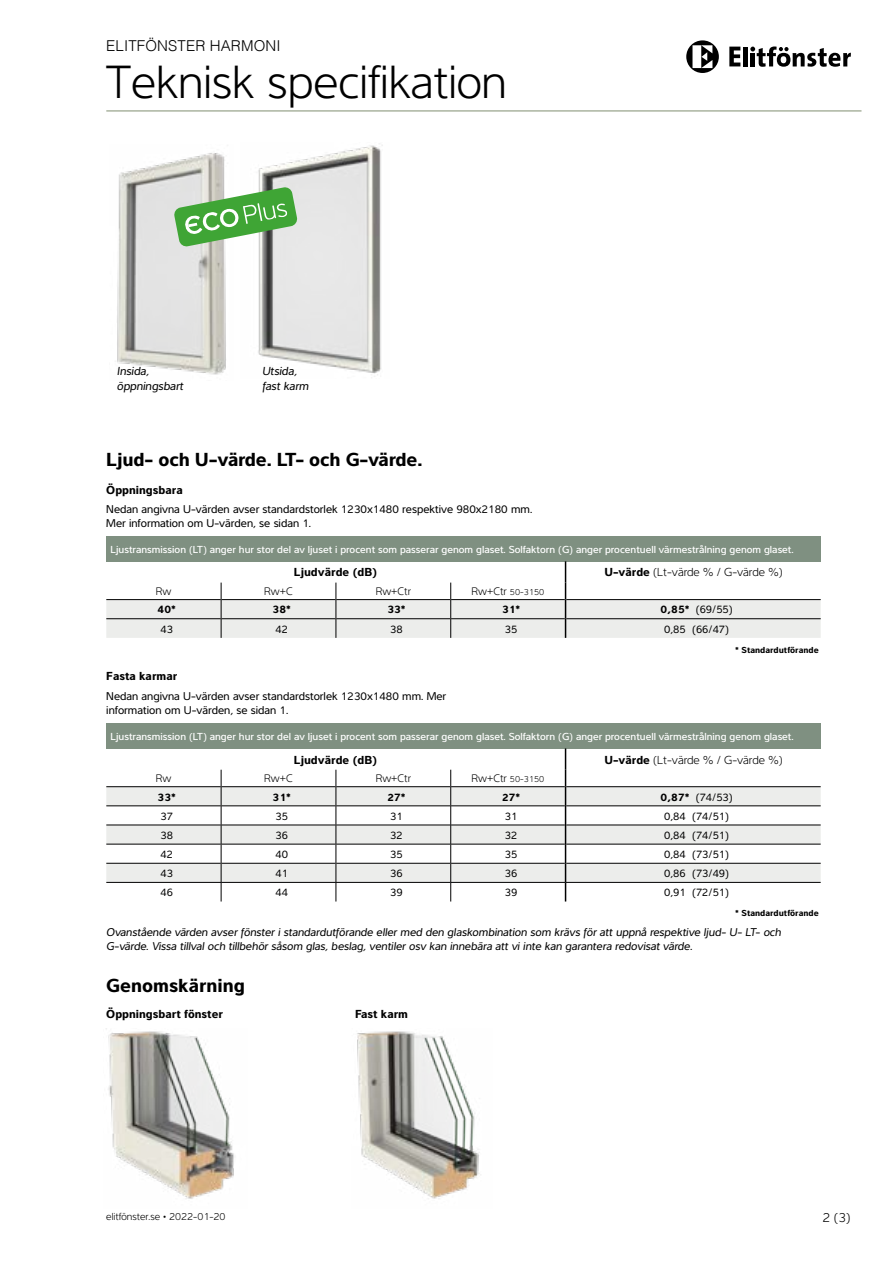
<style>
.page{position:relative;width:893px;height:1263px;background:#fff}
.page>*{position:absolute;margin:0;border:0;box-sizing:border-box;transform-origin:0 0}
.t1{font:300 48px "Interval Sans Pro";color:#000}
.t2{font:700 19.5px "Interval Sans Pro";letter-spacing:-.01em;color:#000}
.t3{font:300 15px "Helvetica";letter-spacing:.01em;color:#000}
.t4{font:300 13.5px "Interval Sans Pro";color:#000}
.t5{font:700 12px "Interval Sans Pro";color:#000}
.t6{font:300 12px "Interval Sans Pro";color:#000}
.t7{font:italic 12px/14.4px "Interval Sans Pro";color:#000}
.t8{font:italic 11.7px/14px "Interval Sans Pro";color:#000}
.t9{font:11.7px/14px "Interval Sans Pro";color:#000}
.t10{font:11.25px "Interval Sans Pro";color:#000}
.t11{font:300 11.25px "Interval Sans Pro";color:#000}
.t12{font:700 11.25px "Interval Sans Pro";color:#000}
.t13{font:500 10.5px "Interval Sans Pro";color:#fff}
.t14{font:300 10.5px "Interval Sans Pro";color:#000}
.t15{font:700 9px "Interval Sans Pro";color:#000}
.t16{font:300 9px "Interval Sans Pro";color:#000}
.s1{font-weight:700}
.s2{font-size:11.25px}
</style>
<div class="page">
<svg style="left:729px;top:47px;width:11px;height:19px"></svg>
<hr style="left:743px;top:47px;width:4px;height:19px;background:#000">
<svg style="left:750px;top:46px;width:101px;height:21px"></svg>
<svg style="left:686px;top:40px;width:33px;height:33px"></svg>
<img style="left:106px;top:1028px;width:128px;height:171px">
<img style="left:357px;top:1031px;width:124px;height:168px">
<div style="left:106px;top:723px;width:715px;height:25px;background:#7f9081"></div>
<svg style="left:106px;top:748px;width:715px;height:153px"></svg>
<hr style="left:106px;top:882px;width:115px;height:1px;background:#000">
<hr style="left:221px;top:882px;width:115px;height:1px;background:#000">
<hr style="left:336px;top:882px;width:115px;height:1px;background:#000">
<hr style="left:451px;top:882px;width:115px;height:1px;background:#000">
<hr style="left:566px;top:882px;width:255px;height:1px;background:#000">
<div style="left:106px;top:536px;width:715px;height:25px;background:#7f9081"></div>
<svg style="left:106px;top:561px;width:715px;height:77px"></svg>
<hr style="left:106px;top:111px;width:755px;height:1px;background:#808f71">
<img style="left:117px;top:153px;width:109px;height:222px">
<img style="left:258px;top:143px;width:125px;height:234px">
<svg style="left:174px;top:187px;width:124px;height:60px;background:#88c082"></svg>
<h3 class="t3" style="left:106px;top:33px;width:176px">ELITFÖNSTER HARMONI</h3>
<h1 class="t1" style="left:106px;top:47px;width:402px">Teknisk specifikation</h1>
<p class="t7" style="left:117px;top:364px;width:68px">Insida, öppningsbart</p>
<p class="t7" style="left:262px;top:364px;width:48px">Utsida, fast karm</p>
<h2 class="t2" style="left:106px;top:445px;width:318px">Ljud- och U-värde. LT- och G-värde.</h2>
<p class="t5" style="left:106px;top:480px;width:78px">Öppningsbara</p>
<p class="t9" style="left:106px;top:501px;width:427px">Nedan angivna U-värden avser standardstorlek 1230x1480 respektive 980x2180 mm.<br>Mer information om U-värden, se sidan 1.</p>
<p class="t13" style="left:111px;top:541px;width:685px">Ljustransmission (LT) anger hur stor del av ljuset i procent som passerar genom glaset. Solfaktorn (G) anger procentuell värmestrålning genom glaset.</p>
<p class="t5" style="left:294px;top:563px;width:85px">Ljudvärde (dB)</p>
<p class="t6" style="left:604px;top:564px;width:180px"><span class="s1">U-värde</span> (Lt-värde % / G-värde %)</p>
<p class="t11" style="left:156px;top:583px;width:17px">Rw</p>
<p class="t11" style="left:264px;top:583px;width:30px">Rw+C</p>
<p class="t11" style="left:376px;top:583px;width:37px">Rw+Ctr</p>
<p class="t16" style="left:472px;top:586px;width:74px"><span class="s2">Rw+Ctr</span> 50-3150</p>
<p class="t12" style="left:158px;top:601px;width:20px">40*</p>
<p class="t12" style="left:273px;top:601px;width:20px">38*</p>
<p class="t12" style="left:387px;top:601px;width:20px">33*</p>
<p class="t12" style="left:502px;top:601px;width:20px">31*</p>
<p class="t10" style="left:661px;top:601px;width:74px"><span class="s1">0,85*</span> (69/55)</p>
<p class="t10" style="left:160px;top:620px;width:14px">43</p>
<p class="t10" style="left:275px;top:620px;width:14px">42</p>
<p class="t10" style="left:390px;top:620px;width:14px">38</p>
<p class="t10" style="left:505px;top:620px;width:14px">35</p>
<p class="t10" style="left:664px;top:620px;width:66px">0,85 (66/47)</p>
<p class="t5" style="left:106px;top:666px;width:72px">Fasta karmar</p>
<p class="t9" style="left:106px;top:688px;width:341px">Nedan angivna U-värden avser standardstorlek 1230x1480 mm. Mer information om U-värden, se sidan 1.</p>
<p class="t15" style="left:735px;top:643px;width:85px">* Standardutförande</p>
<p class="t13" style="left:111px;top:728px;width:685px">Ljustransmission (LT) anger hur stor del av ljuset i procent som passerar genom glaset. Solfaktorn (G) anger procentuell värmestrålning genom glaset.</p>
<p class="t5" style="left:294px;top:750px;width:85px">Ljudvärde (dB)</p>
<p class="t6" style="left:604px;top:751px;width:180px"><span class="s1">U-värde</span> (Lt-värde % / G-värde %)</p>
<p class="t11" style="left:156px;top:770px;width:17px">Rw</p>
<p class="t11" style="left:264px;top:770px;width:30px">Rw+C</p>
<p class="t11" style="left:376px;top:770px;width:37px">Rw+Ctr</p>
<p class="t16" style="left:472px;top:773px;width:74px"><span class="s2">Rw+Ctr</span> 50-3150</p>
<p class="t12" style="left:158px;top:788px;width:20px">33*</p>
<p class="t12" style="left:273px;top:788px;width:20px">31*</p>
<p class="t12" style="left:387px;top:788px;width:20px">27*</p>
<p class="t12" style="left:502px;top:788px;width:20px">27*</p>
<p class="t10" style="left:661px;top:788px;width:74px"><span class="s1">0,87*</span> (74/53)</p>
<p class="t10" style="left:160px;top:807px;width:14px">37</p>
<p class="t10" style="left:275px;top:807px;width:14px">35</p>
<p class="t10" style="left:390px;top:807px;width:14px">31</p>
<p class="t10" style="left:505px;top:807px;width:14px">31</p>
<p class="t10" style="left:664px;top:807px;width:66px">0,84 (74/51)</p>
<p class="t10" style="left:160px;top:827px;width:14px">38</p>
<p class="t10" style="left:275px;top:827px;width:14px">36</p>
<p class="t10" style="left:390px;top:827px;width:14px">32</p>
<p class="t10" style="left:505px;top:827px;width:14px">32</p>
<p class="t10" style="left:664px;top:827px;width:66px">0,84 (74/51)</p>
<p class="t10" style="left:160px;top:846px;width:14px">42</p>
<p class="t10" style="left:275px;top:846px;width:14px">40</p>
<p class="t10" style="left:390px;top:846px;width:14px">35</p>
<p class="t10" style="left:505px;top:846px;width:14px">35</p>
<p class="t10" style="left:664px;top:846px;width:66px">0,84 (73/51)</p>
<p class="t10" style="left:160px;top:865px;width:14px">43</p>
<p class="t10" style="left:275px;top:865px;width:14px">41</p>
<p class="t10" style="left:390px;top:865px;width:14px">36</p>
<p class="t10" style="left:505px;top:865px;width:14px">36</p>
<p class="t10" style="left:664px;top:865px;width:66px">0,86 (73/49)</p>
<p class="t10" style="left:160px;top:884px;width:14px">46</p>
<p class="t10" style="left:275px;top:884px;width:14px">44</p>
<p class="t10" style="left:390px;top:884px;width:14px">39</p>
<p class="t10" style="left:505px;top:884px;width:14px">39</p>
<p class="t10" style="left:664px;top:884px;width:66px">0,91 (72/51)</p>
<p class="t15" style="left:735px;top:906px;width:85px">* Standardutförande</p>
<p class="t8" style="left:106px;top:925px;width:676px">Ovanstående värden avser fönster i standardutförande eller med den glaskombination som krävs för att uppnå respektive ljud- U- LT- och<br>G-värde. Vissa tillval och tillbehör såsom glas, beslag, ventiler osv kan innebära att vi inte kan garantera redovisat värde.</p>
<h2 class="t2" style="left:106px;top:970px;width:140px">Genomskärning</h2>
<p class="t5" style="left:106px;top:1004px;width:118px">Öppningsbart fönster</p>
<p class="t5" style="left:355px;top:1004px;width:55px">Fast karm</p>
<p class="t14" style="left:106px;top:1209px;width:121px">elitfönster.se • 2022-01-20</p>
<p class="t4" style="left:822px;top:1208px;width:29px">2 (3)</p>
</div>
